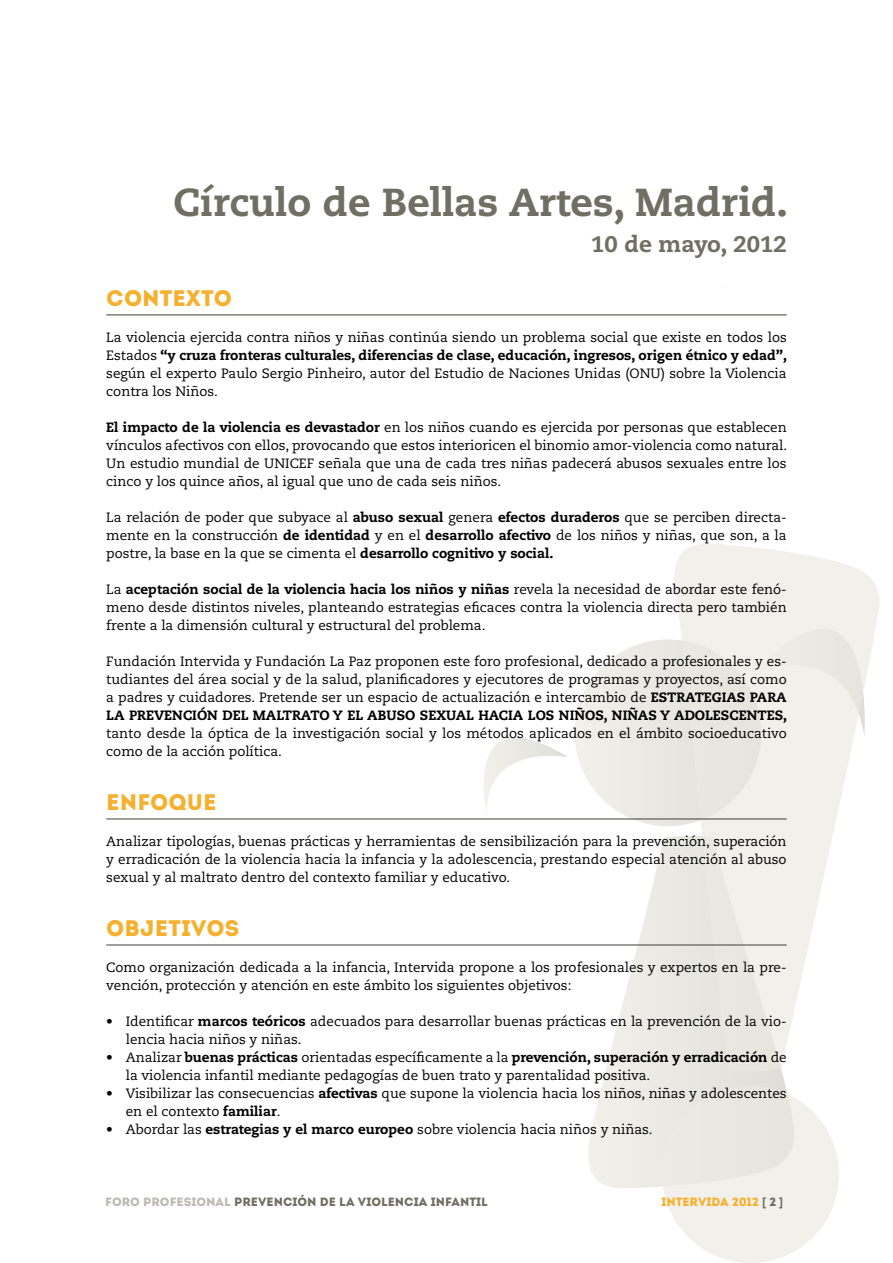
<style>
.page{position:relative;width:893px;height:1263px;background:#fff}
.page>*{position:absolute;margin:0;border:0;box-sizing:border-box;transform-origin:0 0}
.t1{font:800 39px "Caecilia LT Std";color:#706f63}
.t2{font:22.5px "Intro";color:#f5b02e}
.t3{font:800 22.5px "Caecilia LT Std";color:#706f63}
.t4{font:13.5px/18px "Caecilia LT Std";color:#000;text-align:justify}
.t5{font:12px "Intro";color:#706f63}
.t6{font:12px "Intro";color:#f5b02e}
.s1{font-weight:800}
.s2{color:#bcbbb2}
.s3{font-family:"Arial";font-weight:700;color:#706f63}
.s4{color:#706f63}
</style>
<div class="page">
<svg style="left:663px;top:1099px;width:176px;height:164px"></svg>
<svg style="left:674px;top:544px;width:206px;height:457px;fill:#f1f0ea"></svg>
<div style="left:575px;top:639px;width:186px;height:187px;background:#e8e8e2;border-radius:50%"></div>
<svg style="left:578px;top:833px;width:218px;height:355px"></svg>
<svg style="left:484px;top:738px;width:84px;height:74px"></svg>
<svg style="left:753px;top:627px;width:113px;height:110px;background:#eeede7"></svg>
<hr style="left:106px;top:315px;width:681px;height:1px;background:#3e3e37">
<hr style="left:106px;top:819px;width:681px;height:1px;background:#3e3e37">
<hr style="left:106px;top:945px;width:681px;height:1px;background:#3e3e37">
<h1 class="t1" style="left:173px;top:178px;width:616px">Círculo de Bellas Artes, Madrid.</h1>
<h2 class="t3" style="left:591px;top:230px;width:197px">10 de mayo, 2012</h2>
<h2 class="t2" style="left:106px;top:285px;width:127px">CONTEXTO</h2>
<p class="t4" style="left:106px;top:329px;width:682px">La violencia ejercida contra niños y niñas continúa siendo un problema social que existe en todos los Estados <span class="s1">“y cruza fronteras culturales, diferencias de clase, educación, ingresos, origen étnico y edad”, </span>según el experto Paulo Sergio Pinheiro, autor del Estudio de Naciones Unidas (ONU) sobre la Violencia contra los Niños.</p>
<p class="t4" style="left:106px;top:419px;width:682px"><span class="s1">El impacto de la violencia es devastador</span> en los niños cuando es ejercida por personas que establecen vínculos afectivos con ellos, provocando que estos interioricen el binomio amor-violencia como natural.<br>Un estudio mundial de UNICEF señala que una de cada tres niñas padecerá abusos sexuales entre los cinco y los quince años, al igual que uno de cada seis niños.</p>
<p class="t4" style="left:106px;top:509px;width:682px">La relación de poder que subyace al <span class="s1">abuso sexual</span> genera <span class="s1">efectos duraderos</span> que se perciben directa&shy;mente en la construcción <span class="s1">de identidad</span> y en el <span class="s1">desarrollo afectivo</span> de los niños y niñas, que son, a la postre, la base en la que se cimenta el <span class="s1">desarrollo cognitivo y social.</span></p>
<p class="t4" style="left:106px;top:581px;width:682px">La <span class="s1">aceptación social de la violencia hacia los niños y niñas</span> revela la necesidad de abordar este fenó&shy;meno desde distintos niveles, planteando estrategias eficaces contra la violencia directa pero también frente a la dimensión cultural y estructural del problema.</p>
<p class="t4" style="left:106px;top:653px;width:682px">Fundación Intervida y Fundación La Paz proponen este foro profesional, dedicado a profesionales y es&shy;tudiantes del área social y de la salud, planificadores y ejecutores de programas y proyectos, así como a padres y cuidadores. Pretende ser un espacio de actualización e intercambio de <span class="s1">ESTRATEGIAS PARA LA PREVENCIÓN DEL MALTRATO Y EL ABUSO SEXUAL HACIA LOS NIÑOS, NIÑAS Y ADOLESCENTES,</span></p>
<p class="t4" style="left:106px;top:725px;width:682px">tanto desde la óptica de la investigación social y los métodos aplicados en el ámbito socioeducativo como de la acción política.</p>
<h2 class="t2" style="left:106px;top:789px;width:112px">ENFOQUE</h2>
<p class="t4" style="left:106px;top:833px;width:682px">Analizar tipologías, buenas prácticas y herramientas de sensibilización para la prevención, superación y erradicación de la violencia hacia la infancia y la adolescencia, prestando especial atención al abuso sexual y al maltrato dentro del contexto familiar y educativo.</p>
<h2 class="t2" style="left:106px;top:915px;width:134px">OBJETIVOS</h2>
<p class="t4" style="left:106px;top:959px;width:682px">Como organización dedicada a la infancia, Intervida propone a los profesionales y expertos en la pre&shy;vención, protección y atención en este ámbito los siguientes objetivos:</p>
<p class="t4" style="left:126px;top:1013px;width:662px;text-indent:-19px">• Identificar <span class="s1">marcos teóricos</span> adecuados para desarrollar buenas prácticas en la prevención de la vio&shy;lencia hacia niños y niñas.</p>
<p class="t4" style="left:126px;top:1049px;width:662px;text-indent:-19px">• Analizar <span class="s1">buenas prácticas</span> orientadas específicamente a la <span class="s1">prevención, superación y erradicación</span> de la violencia infantil mediante pedagogías de buen trato y parentalidad positiva.</p>
<p class="t4" style="left:126px;top:1085px;width:662px;text-indent:-20px">• Visibilizar las consecuencias <span class="s1">afectivas</span> que supone la violencia hacia los niños, niñas y adolescentes en el contexto <span class="s1">familiar</span>.</p>
<p class="t4" style="left:106px;top:1121px;width:548px">• Abordar las <span class="s1">estrategias y el marco europeo</span> sobre violencia hacia niños y niñas.</p>
<p class="t5" style="left:105px;top:1195px;width:384px"><span class="s2">FORO PROFESIONAL</span> PREVENCIÓN DE LA VIOLENCIA INFANTIL</p>
<p class="t6" style="left:661px;top:1195px;width:123px">INTERVIDA 2012 <span class="s3">[</span> <span class="s4">2</span> <span class="s3">]</span></p>
</div>
